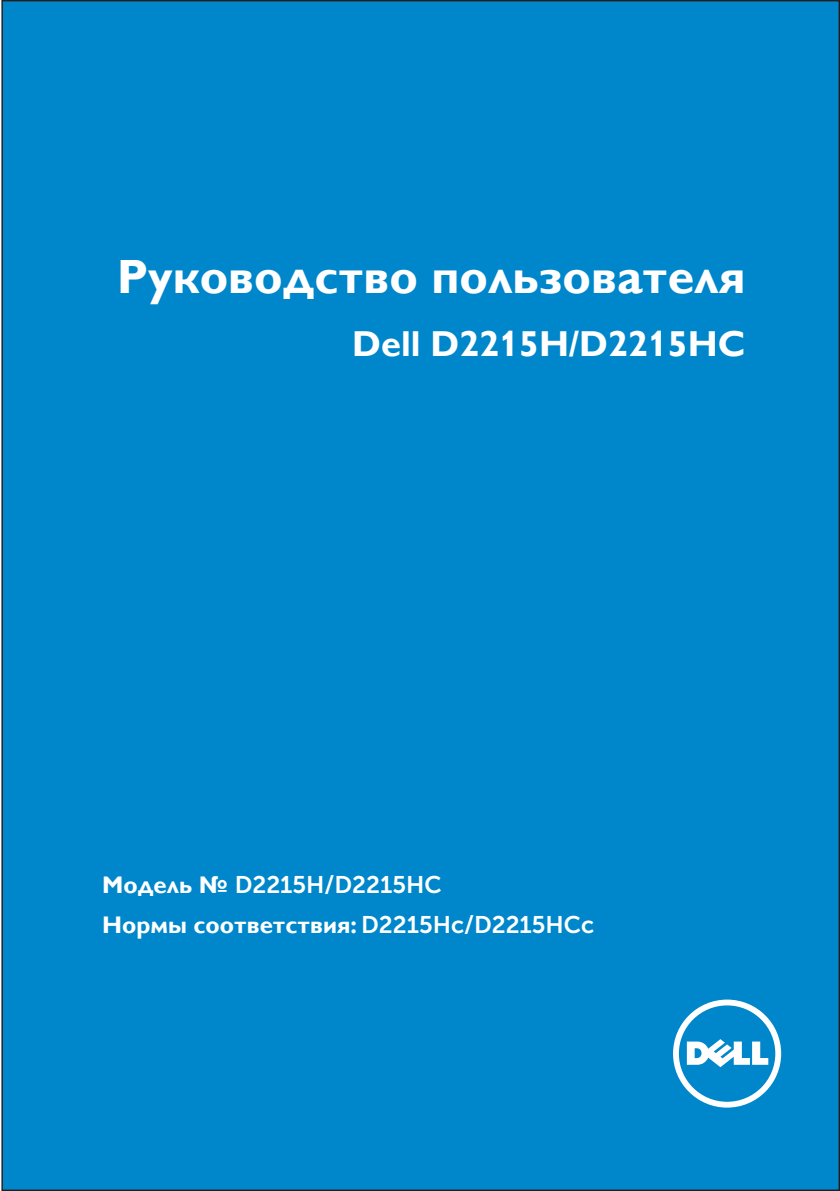
<style>
.page{position:relative;width:840px;height:1191px;background:#fff}
.page>*{position:absolute;margin:0;border:0;box-sizing:border-box;transform-origin:0 0}
.t1{font:700 48px "Gill Sans Alt One WGL";color:#fff}
.t2{font:700 36px "Gill Sans Alt One WGL";color:#fff}
.Model{font:700 24px "Gill Sans Alt One WGL";color:#fff}
.Model-2{font:24px "Museo Sans For Dell 700";color:#fff}
.s1{font-family:"Gill Sans Alt One WGL";font-weight:700}
.s2{font-family:"Museo Sans For Dell 700";font-weight:400}
</style>
<div class="page">
<div style="left:2px;top:1px;width:836px;height:1189px;background:#0087cb"></div>
<svg style="left:673px;top:999px;width:107px;height:108px"></svg>
<p class="t1" style="left:117px;top:244px;width:630px">Руководство пользователя</p>
<p class="t2" style="left:352px;top:320px;width:394px">Dell D2215H/D2215HC</p>
<p class="Model-2" style="left:102px;top:871px;width:341px"><span class="s1">Модель №</span> D2215H/D2215HC</p>
<p class="Model" style="left:102px;top:908px;width:493px">Нормы соответствия: <span class="s2">D2215Hc/D2215HCc</span></p>
</div>
